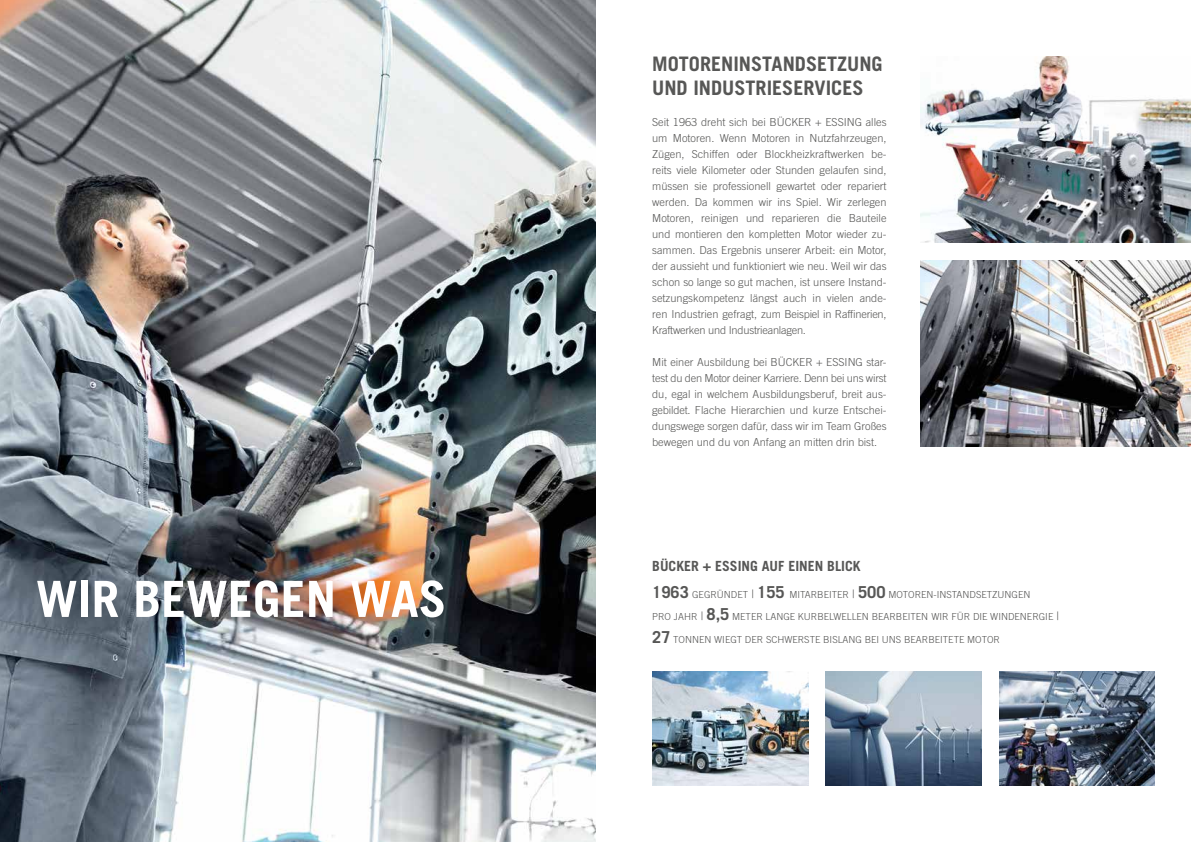
<style>
.page{position:relative;width:1191px;height:842px;background:#fff}
.page>*{position:absolute;margin:0;border:0;box-sizing:border-box;transform-origin:0 0}
.t1{font:700 50px "Trade Gothic";color:#fff}
.t2{font:700 20px/24px "Trade Gothic";color:#575756}
.t3{font:700 14px "Trade Gothic";color:#575756}
.t4{font:300 11px/16px "Trade Gothic";letter-spacing:-.02em;color:#575756;text-align:justify}
.t5{font:300 9.7px "Trade Gothic";color:#575756}
.s1{font-weight:700;font-size:16.5px}
.s2{font-size:11.6px}
</style>
<div class="page">
<img style="left:0;top:0;width:595px;height:842px">
<img style="left:920px;top:261px;width:271px;height:185px">
<img style="left:920px;top:57px;width:271px;height:185px">
<img style="left:652px;top:672px;width:156px;height:113px">
<img style="left:999px;top:672px;width:156px;height:113px">
<img style="left:825px;top:672px;width:156px;height:113px">
<h2 class="t2" style="left:652px;top:52px;width:232px">MOTORENINSTANDSETZUNG<br>UND INDUSTRIESERVICES</h2>
<p class="t4" style="left:652px;top:113px;width:236px">Seit 1963 dreht sich bei BÜCKER + ESSING alles um Motoren. Wenn Motoren in Nutzfahrzeugen, Zügen, Schiffen oder Blockheizkraftwerken be&shy;reits viele Kilometer oder Stunden gelaufen sind, müssen sie professionell gewartet oder repariert werden. Da kommen wir ins Spiel. Wir zerlegen Motoren, reinigen und reparieren die Bauteile und montieren den kompletten Motor wieder zu&shy;sammen. Das Ergebnis unserer Arbeit: ein Motor, der aussieht und funktioniert wie neu. Weil wir das schon so lange so gut machen, ist unsere Instand&shy;setzungskompetenz längst auch in vielen ande&shy;ren Industrien gefragt, zum Beispiel in Raffinerien, Kraftwerken und Industrieanlagen.</p>
<p class="t4" style="left:652px;top:354px;width:236px">Mit einer Ausbildung bei BÜCKER + ESSING star&shy;test du den Motor deiner Karriere. Denn bei uns wirst du, egal in welchem Ausbildungsberuf, breit aus&shy;gebildet. Flache Hierarchien und kurze Entschei&shy;dungswege sorgen dafür, dass wir im Team Großes bewegen und du von Anfang an mitten drin bist.</p>
<p class="t3" style="left:652px;top:558px;width:210px">BÜCKER + ESSING AUF EINEN BLICK</p>
<h1 class="t1" style="left:36px;top:568px;width:412px">WIR BEWEGEN WAS</h1>
<p class="t5" style="left:652px;top:589px;width:380px"><span class="s1">1963</span> GEGRÜNDET <span class="s2">|</span> <span class="s1">155</span> MITARBEITER <span class="s2">|</span> <span class="s1">500</span> MOTOREN-INSTANDSETZUNGEN</p>
<p class="t5" style="left:652px;top:611px;width:408px">PRO JAHR <span class="s2">|</span> <span class="s1">8,5</span> METER LANGE KURBELWELLEN BEARBEITEN WIR FÜR DIE WINDENERGIE <span class="s2">|</span></p>
<p class="t5" style="left:652px;top:633px;width:349px"><span class="s1">27</span> TONNEN WIEGT DER SCHWERSTE BISLANG BEI UNS BEARBEITETE MOTOR</p>
</div>
